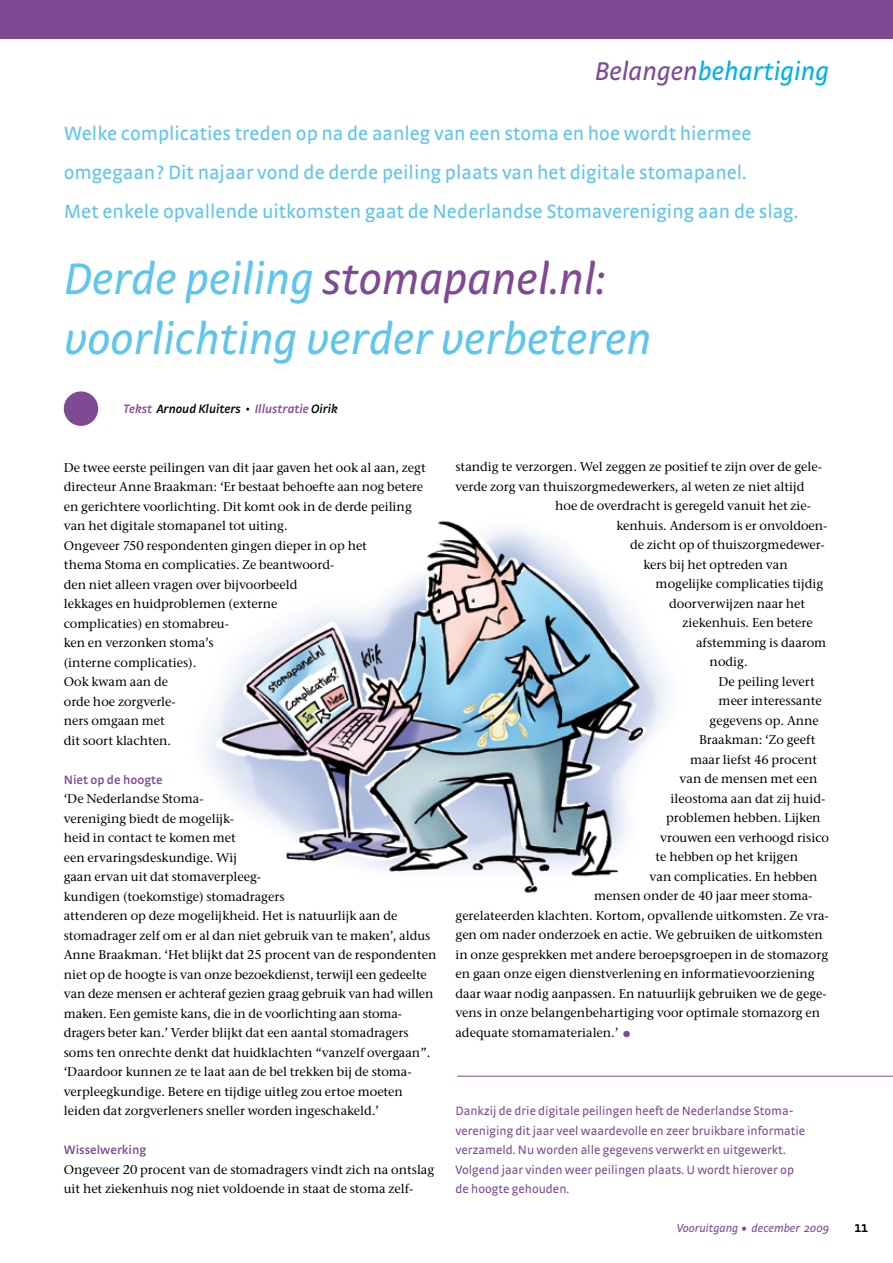
<style>
.page{position:relative;width:893px;height:1263px;background:#fff}
.page>*{position:absolute;margin:0;border:0;box-sizing:border-box;transform-origin:0 0}
.t1{font:italic 46.5px/60px "Strada";color:#5ec5ed}
.t2{font:italic 27px "Strada";color:#00b1e6}
.t3{font:20.25px/39px "Strada";color:#5ec5ed}
.t4{font:600 15px "Strada";color:#000}
.t5{font:500 12.75px/19.5px "Stone Serif ITC";color:#000}
.t6{font:12.75px/19.5px "Strada TF";color:#7f4a94}
.t7{font:italic 600 12.75px "Strada";color:#000}
.t8{font:600 12.75px "Strada";color:#7f4a94}
.t9{font:italic 12px "Strada";color:#7f4a94}
.s1{color:#7f4a94}
.s2{font-size:22.5px;color:#7f4a94}
.s3{font-size:21px}
</style>
<div class="page">
<img style="left:206px;top:521px;width:462px;height:372px">
<div style="left:0;top:0;width:893px;height:38px;background:#7f4a94"></div>
<div style="left:64px;top:391px;width:34px;height:35px;background:#7f4a94;border-radius:50%"></div>
<hr style="left:457px;top:1076px;width:436px;height:1px;background:#7f4a94">
<h2 class="t2" style="left:595px;top:56px;width:236px"><span class="s1">Belangen</span>behartiging</h2>
<p class="t3" style="left:64px;top:113px;width:736px">Welke complicaties treden op na de aanleg van een stoma en hoe wordt hiermee omgegaan? Dit najaar vond de derde peiling plaats van het digitale stomapanel.<br>Met enkele opvallende uitkomsten gaat de Nederlandse Stomavereniging aan de slag.</p>
<h1 class="t1" style="left:64px;top:248px;width:589px">Derde peiling <span class="s1">stomapanel.nl: </span>voorlichting verder verbeteren</h1>
<p class="t7" style="left:123px;top:401px;width:216px"><span class="s1">Tekst</span> Arnoud Kluiters • <span class="s1">Illustratie</span> Oirik</p>
<p class="t5" style="left:64px;top:457px;width:363px">De twee eerste peilingen van dit jaar gaven het ook al aan, zegt directeur Anne Braakman: ‘Er bestaat behoefte aan nog betere en gerichtere voorlichting. Dit komt ook in de derde peiling van het digitale stomapanel tot uiting.<br>Ongeveer 750 respondenten gingen dieper in op het<br>thema Stoma en complicaties. Ze beantwoord-<br>den niet alleen vragen over bijvoorbeeld<br>lekkages en huidproblemen (externe<br>complicaties) en stomabreu-<br>ken en verzonken stoma’s<br>(interne complicaties).<br>Ook kwam aan de<br>orde hoe zorgverle-<br>ners omgaan met<br>dit soort klachten.</p>
<p class="t8" style="left:64px;top:772px;width:100px">Niet op de hoogte</p>
<p class="t5" style="left:64px;top:789px;width:374px">‘De Nederlandse Stoma-<br>vereniging biedt de mogelijk-<br>heid in contact te komen met<br>een ervaringsdeskundige. Wij<br>gaan ervan uit dat stomaverpleeg-<br>kundigen (toekomstige) stomadragers<br>attenderen op deze mogelijkheid. Het is natuurlijk aan de stomadrager zelf om er al dan niet gebruik van te maken’, aldus Anne Braakman. ‘Het blijkt dat 25 procent van de respondenten niet op de hoogte is van onze bezoekdienst, terwijl een gedeelte van deze mensen er achteraf gezien graag gebruik van had willen maken. Een gemiste kans, die in de voorlichting aan stoma&shy;dragers beter kan.’ Verder blijkt dat een aantal stomadragers soms ten onrechte denkt dat huidklachten “vanzelf overgaan”. ‘Daardoor kunnen ze te laat aan de bel trekken bij de stoma&shy;verpleegkundige. Betere en tijdige uitleg zou ertoe moeten leiden dat zorgverleners sneller worden ingeschakeld.’</p>
<p class="t8" style="left:64px;top:1142px;width:84px">Wisselwerking</p>
<p class="t5" style="left:64px;top:1159px;width:372px">Ongeveer 20 procent van de stomadragers vindt zich na ontslag uit het ziekenhuis nog niet voldoende in staat de stoma zelf-</p>
<p class="t5" style="left:455px;top:457px;width:368px">standig te verzorgen. Wel zeggen ze positief te zijn over de gele-</p>
<p class="t5" style="left:455px;top:477px;width:351px">verde zorg van thuiszorgmedewerkers, al weten ze niet altijd</p>
<p class="t5" style="left:555px;top:496px;width:257px">hoe de overdracht is geregeld vanuit het zie-</p>
<p class="t5" style="left:617px;top:516px;width:212px">kenhuis. Andersom is er onvoldoen-</p>
<p class="t5" style="left:630px;top:535px;width:196px">de zicht op of thuiszorgmedewer-</p>
<p class="t5" style="left:644px;top:555px;width:146px">kers bij het optreden van</p>
<p class="t5" style="left:656px;top:574px;width:169px">mogelijke complicaties tijdig</p>
<p class="t5" style="left:669px;top:594px;width:138px">doorverwijzen naar het</p>
<p class="t5" style="left:683px;top:613px;width:132px">ziekenhuis. Een betere</p>
<p class="t5" style="left:696px;top:633px;width:132px">afstemming is daarom</p>
<p class="t5" style="left:710px;top:652px;width:40px">nodig.</p>
<p class="t5" style="left:719px;top:672px;width:98px">De peiling levert</p>
<p class="t5" style="left:719px;top:691px;width:105px">meer interessante</p>
<p class="t5" style="left:710px;top:711px;width:111px">gegevens op. Anne</p>
<p class="t5" style="left:699px;top:730px;width:118px">Braakman: ‘Zo geeft</p>
<p class="t5" style="left:690px;top:750px;width:129px">maar liefst 46 procent</p>
<p class="t5" style="left:680px;top:769px;width:139px">van de mensen met een</p>
<p class="t5" style="left:671px;top:789px;width:156px">ileostoma aan dat zij huid-</p>
<p class="t5" style="left:666px;top:808px;width:156px">problemen hebben. Lijken</p>
<p class="t5" style="left:660px;top:828px;width:171px">vrouwen een verhoogd risico</p>
<p class="t5" style="left:656px;top:847px;width:144px">te hebben op het krijgen</p>
<p class="t5" style="left:650px;top:866px;width:170px">van complicaties. En hebben</p>
<p class="t5" style="left:594px;top:886px;width:220px">mensen onder de 40 jaar meer stoma-</p>
<p class="t5" style="left:455px;top:905px;width:375px">gerelateerden klachten. Kortom, opvallende uitkomsten. Ze vra-</p>
<p class="t5" style="left:455px;top:925px;width:369px">gen om nader onderzoek en actie. We gebruiken de uitkomsten</p>
<p class="t5" style="left:455px;top:944px;width:374px">in onze gesprekken met andere beroepsgroepen in de stomazorg</p>
<p class="t5" style="left:455px;top:964px;width:361px">en gaan onze eigen dienstverlening en informatievoorziening</p>
<p class="t5" style="left:455px;top:983px;width:373px">daar waar nodig aanpassen. En natuurlijk gebruiken we de gege-</p>
<p class="t5" style="left:455px;top:1003px;width:366px">vens in onze belangenbehartiging voor optimale stomazorg en</p>
<p class="t5" style="left:455px;top:1022px;width:178px">adequate stomamaterialen.’ <span class="s2">•</span></p>
<p class="t6" style="left:455px;top:1101px;width:351px">Dankzij de drie digitale peilingen heeft de Nederlandse Stoma&shy;vereniging dit jaar veel waardevolle en zeer bruikbare informatie verzameld. Nu worden alle gegevens verwerkt en uitgewerkt.<br>Volgend jaar vinden weer peilingen plaats. U wordt hierover op de hoogte gehouden.</p>
<p class="t9" style="left:677px;top:1221px;width:154px">Vooruitgang <span class="s3">•</span> december 2009</p>
<p class="t4" style="left:854px;top:1218px;width:15px">11</p>
</div>
